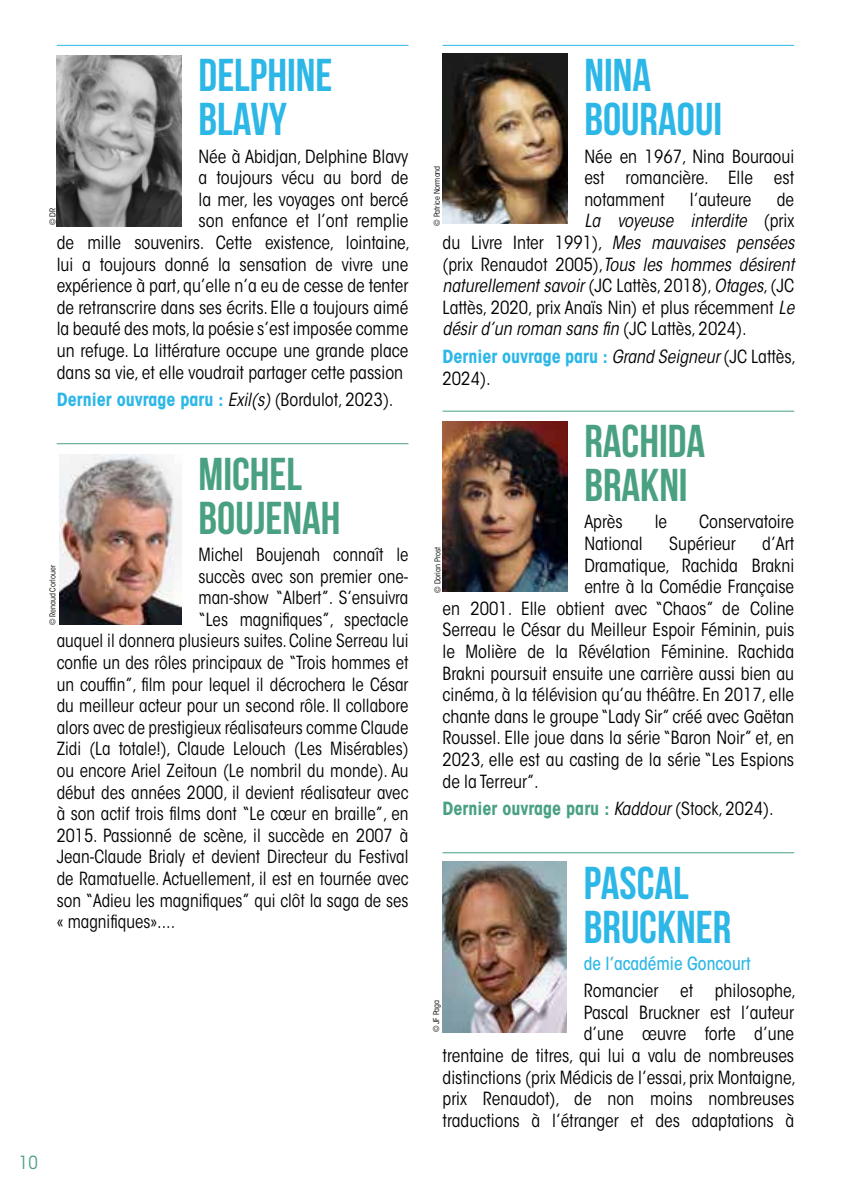
<style>
.page{position:relative;width:851px;height:1191px;background:#fff}
.page>*{position:absolute;margin:0;border:0;box-sizing:border-box;transform-origin:0 0}
.t1{font:700 46px/44px "Bebas Neue";color:#2cb7e7}
.t2{font:700 46px/44px "Bebas Neue";color:#49a182}
.t3{font:condensed 18px/21.6px "ITC Avant Garde Std";color:#000;text-align:justify}
.t4{font:italic condensed 18px "ITC Avant Garde Std";color:#000}
.t5{font:700 condensed 18px/22px "ITC Avant Garde Std";color:#2cb7e7}
.t6{font:700 condensed 18px "ITC Avant Garde Std";color:#49a182}
.t7{font:italic condensed 18px "ITC Avant Garde Std";color:#000}
.t8{font:500 condensed 18px "ITC Avant Garde Std";color:#2cb7e7}
.t9{font:condensed 18px "ITC Avant Garde Std";color:#49a182}
.t10{font:condensed 8px "ITC Avant Garde Std";color:#000}
.s1{font-weight:400;font-style:italic;color:#000}
.s2{font-weight:400;color:#000}
.s3{font-style:normal}
.s4{font-style:italic}
</style>
<div class="page">
<hr style="left:57px;top:45px;width:351px;height:1px;background:#2cb7e7">
<hr style="left:57px;top:443px;width:351px;height:1px;background:#49a182">
<img style="left:57px;top:56px;width:124px;height:170px">
<img style="left:59px;top:454px;width:122px;height:170px">
<hr style="left:442px;top:45px;width:352px;height:1px;background:#2cb7e7">
<hr style="left:442px;top:411px;width:352px;height:1px;background:#49a182">
<hr style="left:442px;top:852px;width:352px;height:1px;background:#49a182">
<img style="left:442px;top:53px;width:125px;height:170px">
<img style="left:442px;top:422px;width:125px;height:170px">
<img style="left:442px;top:862px;width:124px;height:170px">
<h1 class="t1" style="left:198px;top:53px;width:135px">DELPHINE<br>BLAVY</h1>
<p class="t3" style="left:198px;top:145px;width:211px">Née à Abidjan, Delphine Blavy</p>
<p class="t3" style="left:198px;top:167px;width:211px">a toujours vécu au bord de</p>
<p class="t3" style="left:198px;top:188px;width:211px">la mer, les voyages ont bercé</p>
<p class="t3" style="left:198px;top:210px;width:211px">son enfance et l’ont remplie</p>
<p class="t3" style="left:57px;top:232px;width:355px">de mille souvenirs. Cette existence, lointaine,</p>
<p class="t3" style="left:57px;top:253px;width:353px">lui a toujours donné la sensation de vivre une</p>
<p class="t3" style="left:57px;top:275px;width:353px">expérience à part, qu’elle n’a eu de cesse de tenter</p>
<p class="t3" style="left:57px;top:296px;width:353px">de retranscrire dans ses écrits. Elle a toujours aimé</p>
<p class="t3" style="left:57px;top:318px;width:353px">la beauté des mots, la poésie s’est imposée comme</p>
<p class="t3" style="left:57px;top:340px;width:353px">un refuge. La littérature occupe une grande place</p>
<p class="t3" style="left:57px;top:361px;width:348px">dans sa vie, et elle voudrait partager cette passion</p>
<p class="t5" style="left:57px;top:388px;width:338px">Dernier ouvrage paru : <span class="s1">Exil(s)</span> <span class="s2">(Bordulot, 2023).</span></p>
<p class="t10" style="left:48px;top:225px;width:18px;rotate:-90deg">© DR</p>
<h1 class="t2" style="left:198px;top:451px;width:143px">MICHEL<br>BOUJENAH</h1>
<p class="t3" style="left:198px;top:543px;width:211px">Michel Boujenah connaît le</p>
<p class="t3" style="left:198px;top:565px;width:211px">succès avec son premier one-</p>
<p class="t3" style="left:198px;top:587px;width:211px">man-show “Albert”. S’ensuivra</p>
<p class="t3" style="left:198px;top:608px;width:211px">“Les magnifiques”, spectacle</p>
<p class="t3" style="left:57px;top:630px;width:353px">auquel il donnera plusieurs suites. Coline Serreau lui</p>
<p class="t3" style="left:57px;top:651px;width:353px">confie un des rôles principaux de “Trois hommes et</p>
<p class="t3" style="left:57px;top:673px;width:353px">un couffin”, film pour lequel il décrochera le César</p>
<p class="t3" style="left:57px;top:695px;width:353px">du meilleur acteur pour un second rôle. Il collabore</p>
<p class="t3" style="left:57px;top:716px;width:353px">alors avec de prestigieux réalisateurs comme Claude</p>
<p class="t3" style="left:57px;top:738px;width:353px">Zidi (La totale!), Claude Lelouch (Les Misérables)</p>
<p class="t3" style="left:57px;top:759px;width:353px">ou encore Ariel Zeitoun (Le nombril du monde). Au</p>
<p class="t3" style="left:57px;top:781px;width:353px">début des années 2000, il devient réalisateur avec</p>
<p class="t3" style="left:57px;top:803px;width:353px">à son actif trois films dont “Le cœur en braille”, en</p>
<p class="t3" style="left:57px;top:824px;width:353px">2015. Passionné de scène, il succède en 2007 à</p>
<p class="t3" style="left:57px;top:846px;width:353px">Jean-Claude Brialy et devient Directeur du Festival</p>
<p class="t3" style="left:57px;top:867px;width:353px">de Ramatuelle. Actuellement, il est en tournée avec</p>
<p class="t3" style="left:57px;top:889px;width:353px">son “Adieu les magnifiques” qui clôt la saga de ses</p>
<p class="t3" style="left:57px;top:911px;width:120px">« magnifiques»....</p>
<p class="t10" style="left:48px;top:625px;width:62px;rotate:-90deg">© Renaud Corlouer</p>
<p class="t9" style="left:19px;top:1152px;width:20px">10</p>
<h1 class="t1" style="left:584px;top:53px;width:139px">NINA<br>BOURAOUI</h1>
<p class="t3" style="left:584px;top:145px;width:211px">Née en 1967, Nina Bouraoui est romancière. Elle est notamment</p>
<p class="t10" style="left:432px;top:226px;width:61px;rotate:-90deg">© Patrice Normand</p>
<p class="t3" style="left:689px;top:188px;width:63px">l’auteure</p>
<p class="t3" style="left:776px;top:188px;width:19px">de</p>
<p class="t4" style="left:584px;top:210px;width:211px">La voyeuse interdite <span class="s3">( p r i x</span></p>
<p class="t4" style="left:442px;top:232px;width:357px"><span class="s3">d u L i v re I n te r 1 9 9 1 ) ,</span> Mes mauvaises pensées</p>
<p class="t4" style="left:442px;top:253px;width:357px"><span class="s3">(prix Renaudot 2005),</span>Tous les hommes désirent</p>
<p class="t4" style="left:442px;top:275px;width:353px">naturellementsavoir<span class="s3">(J C L a tt è s , 2 0 1 8 ) ,</span> Otages<span class="s3">, (J C</span></p>
<p class="t3" style="left:442px;top:296px;width:353px">Lattès, 2020, prix Anaïs Nin) et plus récemment <span class="s4">Le</span></p>
<p class="t7" style="left:442px;top:318px;width:306px">désir d’un roman sans fin <span class="s3">(JC Lattès, 2024).</span></p>
<p class="t5" style="left:442px;top:345px;width:355px">Dernier ouvrage paru : <span class="s1">Grand Seigneur</span> <span class="s2">(JC Lattès,<br>2024).</span></p>
<h1 class="t2" style="left:584px;top:418px;width:122px">RACHIDA<br>BRAKNI</h1>
<p class="t3" style="left:584px;top:511px;width:40px">Après</p>
<p class="t3" style="left:654px;top:511px;width:14px">le</p>
<p class="t3" style="left:699px;top:511px;width:96px">Conservatoire</p>
<p class="t3" style="left:584px;top:533px;width:60px">National</p>
<p class="t3" style="left:669px;top:533px;width:68px">Supérieur</p>
<p class="t3" style="left:762px;top:533px;width:33px">d’Art</p>
<p class="t3" style="left:584px;top:554px;width:211px">Dramatique, Rachida Brakni</p>
<p class="t3" style="left:584px;top:576px;width:211px">entre à la Comédie Française</p>
<p class="t3" style="left:442px;top:597px;width:353px">en 2001. Elle obtient avec “Chaos” de Coline</p>
<p class="t3" style="left:442px;top:619px;width:353px">Serreau le César du Meilleur Espoir Féminin, puis</p>
<p class="t3" style="left:442px;top:641px;width:353px">le Molière de la Révélation Féminine. Rachida</p>
<p class="t3" style="left:442px;top:662px;width:353px">Brakni poursuit ensuite une carrière aussi bien au</p>
<p class="t3" style="left:442px;top:684px;width:353px">cinéma, à la télévision qu’au théâtre. En 2017, elle</p>
<p class="t3" style="left:442px;top:705px;width:353px">chante dans le groupe “Lady Sir” créé avec Gaëtan</p>
<p class="t3" style="left:442px;top:727px;width:353px">Roussel. Elle joue dans la série “Baron Noir” et, en</p>
<p class="t3" style="left:442px;top:749px;width:353px">2023, elle est au casting de la série “Les Espions</p>
<p class="t3" style="left:442px;top:770px;width:98px">de la Terreur”.</p>
<p class="t6" style="left:442px;top:797px;width:333px">Dernier ouvrage paru : <span class="s1">Kaddour</span> <span class="s2">(Stock, 2024).</span></p>
<p class="t10" style="left:433px;top:593px;width:47px;rotate:-90deg">© Dorian Prost</p>
<h1 class="t1" style="left:583px;top:860px;width:149px">PASCAL<br>BRUCKNER</h1>
<p class="t8" style="left:583px;top:952px;width:168px">de l’académie Goncourt</p>
<p class="t3" style="left:442px;top:980px;width:355px;text-align:right">Romancier et philosophe,<br>Pascal Bruckner est l’auteur<br>d’une œuvre forte d’une<br>trentaine de titres, qui lui a valu de nombreuses distinctions (prix Médicis de l’essai, prix Montaigne, prix Renaudot), de non moins nombreuses traductions à l’étranger et des adaptations à</p>
<p class="t10" style="left:431px;top:1032px;width:34px;rotate:-90deg">© JF Paga</p>
</div>
